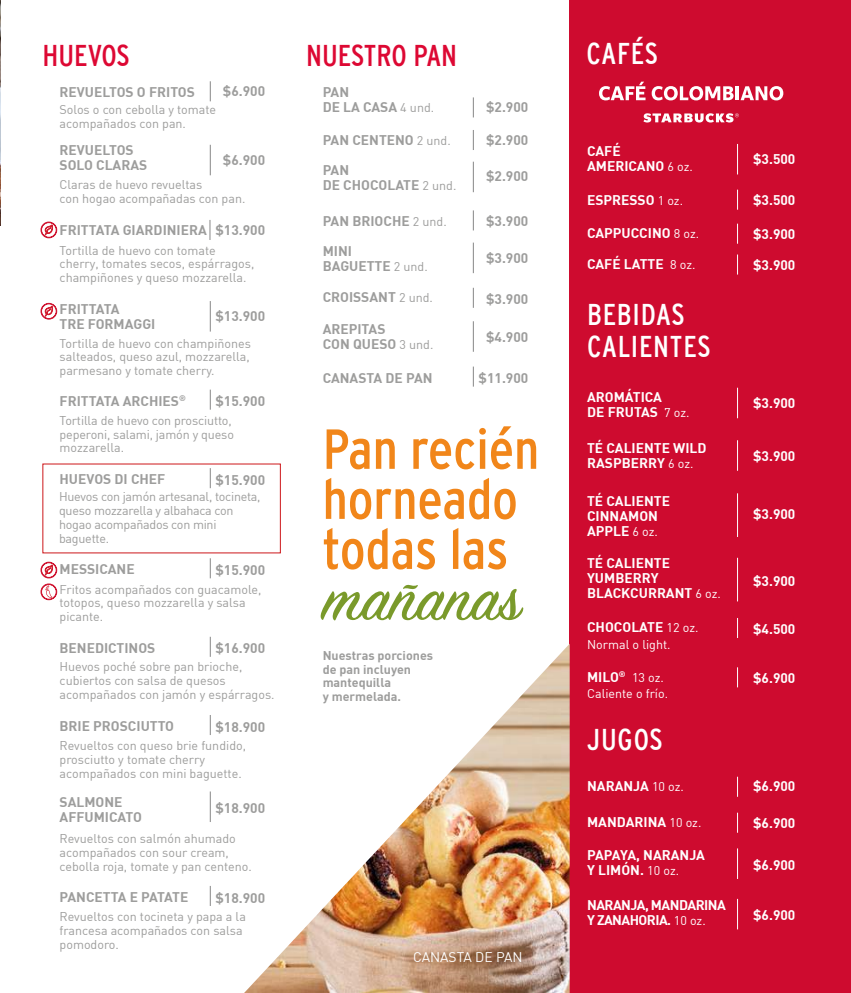
<style>
.page{position:relative;width:851px;height:993px;background:#fff}
.page>*{position:absolute;margin:0;border:0;box-sizing:border-box;transform-origin:0 0}
.t1{font:69.38px "Sign Painter House Script";color:#7a9a2b}
.t2{font:condensed 56.25px/50px "Interstate";color:#f1861a}
.t3{font:condensed 30px/31.2px "Interstate";letter-spacing:.025em;color:#fff}
.t4{font:condensed 30px "Interstate";color:#dd0833}
.t5{font:700 13.75px/15px "DIN";color:#9d9d9c}
.t6{font:700 13.75px/15px "DIN";color:#fff}
.t7{font:700 13.75px/15px "DIN";letter-spacing:-.04em;color:#fff}
.t8{font:700 13.75px "DIN";letter-spacing:-.025em;color:#9d9d9c}
.t9{font:13.75px "DIN";color:#fff}
.t10{font:12.5px/13.8px "DIN";color:#9d9d9c}
.t11{font:12.5px/13.8px "DIN";letter-spacing:-.02em;color:#9d9d9c}
.t12{font:700 12.5px/13.8px "DIN";color:#9d9d9c}
.t13{font:12.5px/16.2px "DIN";color:#fff}
.s1{font-weight:400;font-size:12.5px}
.s2{font-weight:700;font-size:13.75px}
</style>
<div class="page">
<div style="left:569px;top:0;width:281px;height:992px;background:#ce0b2f"></div>
<img style="left:0;top:0;width:1px;height:225px">
<svg style="left:210px;top:81px;width:1px;height:20px"></svg>
<svg style="left:473px;top:97px;width:1px;height:20px"></svg>
<svg style="left:473px;top:210px;width:1px;height:20px"></svg>
<svg style="left:473px;top:288px;width:1px;height:20px"></svg>
<svg style="left:473px;top:366px;width:1px;height:20px"></svg>
<svg style="left:473px;top:130px;width:1px;height:20px"></svg>
<svg style="left:737px;top:223px;width:1px;height:21px"></svg>
<svg style="left:737px;top:254px;width:1px;height:20px"></svg>
<svg style="left:737px;top:618px;width:1px;height:19px"></svg>
<svg style="left:737px;top:667px;width:1px;height:20px"></svg>
<svg style="left:737px;top:189px;width:1px;height:21px"></svg>
<svg style="left:210px;top:389px;width:1px;height:20px"></svg>
<svg style="left:210px;top:468px;width:1px;height:20px"></svg>
<svg style="left:210px;top:558px;width:1px;height:20px"></svg>
<svg style="left:210px;top:715px;width:1px;height:19px"></svg>
<svg style="left:210px;top:886px;width:1px;height:19px"></svg>
<svg style="left:210px;top:636px;width:1px;height:20px"></svg>
<svg style="left:210px;top:220px;width:1px;height:20px"></svg>
<hr style="left:210px;top:145px;width:1px;height:30px;background:#878787">
<hr style="left:473px;top:162px;width:1px;height:30px;background:#878787">
<hr style="left:473px;top:242px;width:1px;height:31px;background:#878787">
<hr style="left:737px;top:387px;width:1px;height:31px;background:#fff">
<hr style="left:737px;top:144px;width:1px;height:30px;background:#fff">
<hr style="left:737px;top:440px;width:1px;height:30px;background:#fff">
<hr style="left:737px;top:493px;width:1px;height:44px;background:#fff">
<hr style="left:737px;top:557px;width:1px;height:44px;background:#fff">
<hr style="left:473px;top:321px;width:1px;height:30px;background:#878787">
<hr style="left:210px;top:301px;width:1px;height:30px;background:#878787">
<hr style="left:210px;top:791px;width:1px;height:30px;background:#878787">
<img style="left:245px;top:644px;width:324px;height:348px">
<svg style="left:599px;top:82px;width:46px;height:18px"></svg>
<svg style="left:651px;top:86px;width:82px;height:14px"></svg>
<hr style="left:735px;top:86px;width:4px;height:14px;background:#fff">
<svg style="left:740px;top:86px;width:43px;height:14px"></svg>
<svg style="left:643px;top:113px;width:95px;height:9px"></svg>
<svg style="left:737px;top:776px;width:1px;height:20px"></svg>
<svg style="left:737px;top:812px;width:1px;height:20px"></svg>
<hr style="left:737px;top:848px;width:1px;height:30px;background:#fff">
<hr style="left:737px;top:898px;width:1px;height:31px;background:#fff">
<svg style="left:40px;top:221px;width:17px;height:18px"></svg>
<svg style="left:40px;top:302px;width:17px;height:18px"></svg>
<svg style="left:40px;top:561px;width:17px;height:39px"></svg>
<h3 class="t4" style="left:43px;top:39px;width:89px">HUEVOS</h3>
<h3 class="t4" style="left:306px;top:39px;width:152px">NUESTRO PAN</h3>
<h3 class="t3" style="left:586px;top:38px;width:73px">CAFÉS</h3>
<p class="t5" style="left:223px;top:84px;width:44px">$6.900</p>
<p class="t5" style="left:60px;top:85px;width:137px">REVUELTOS O FRITOS</p>
<p class="t5" style="left:322px;top:85px;width:113px">PAN<br>DE LA CASA <span class="s1">4 und.</span></p>
<p class="t10" style="left:60px;top:103px;width:158px">Solos o con cebolla y tomate acompañados con pan.</p>
<p class="t5" style="left:60px;top:143px;width:89px">REVUELTOS<br>SOLO CLARAS</p>
<p class="t5" style="left:223px;top:153px;width:44px">$6.900</p>
<p class="t10" style="left:60px;top:179px;width:187px">Claras de huevo revueltas<br>con hogao acompañadas con pan.</p>
<p class="t5" style="left:60px;top:223px;width:149px">FRITTATA GIARDINIERA</p>
<p class="t5" style="left:215px;top:223px;width:51px">$13.900</p>
<p class="t10" style="left:60px;top:244px;width:196px">Tortilla de huevo con tomate cherry, tomates secos, espárragos, champiñones y queso mozzarella.</p>
<p class="t5" style="left:322px;top:133px;width:130px">PAN CENTENO <span class="s1">2 und.</span></p>
<p class="t5" style="left:322px;top:163px;width:135px">PAN<br>DE CHOCOLATE <span class="s1">2 und.</span></p>
<p class="t5" style="left:322px;top:214px;width:126px">PAN BRIOCHE <span class="s1">2 und.</span></p>
<p class="t5" style="left:322px;top:244px;width:107px">MINI<br>BAGUETTE <span class="s1">2 und.</span></p>
<p class="t5" style="left:486px;top:100px;width:44px">$2.900</p>
<p class="t5" style="left:486px;top:133px;width:44px">$2.900</p>
<p class="t5" style="left:486px;top:169px;width:44px">$2.900</p>
<p class="t5" style="left:486px;top:214px;width:44px">$3.900</p>
<p class="t5" style="left:486px;top:251px;width:44px">$3.900</p>
<p class="t5" style="left:60px;top:302px;width:97px">FRITTATA<br>TRE FORMAGGI</p>
<p class="t5" style="left:215px;top:309px;width:51px">$13.900</p>
<p class="t10" style="left:60px;top:337px;width:193px;text-align:justify">Tortilla de huevo con champiñones salteados, queso azul, mozzarella, parmesano y tomate cherry.</p>
<p class="t10" style="left:60px;top:414px;width:176px">Tortilla de huevo con prosciutto, peperoni, salami, jamón y queso mozzarella.</p>
<p class="t11" style="left:59px;top:490px;width:203px">Huevos con jamón artesanal, tocineta, queso mozzarella y albahaca con hogao acompañados con mini baguette.</p>
<p class="t10" style="left:60px;top:582px;width:203px">Fritos acompañados con guacamole, totopos, queso mozzarella y salsa picante.</p>
<p class="t5" style="left:215px;top:394px;width:51px">$15.900</p>
<p class="t5" style="left:60px;top:393px;width:128px">FRITTATA ARCHIES<sup>®</sup></p>
<p class="t5" style="left:215px;top:472px;width:51px">$15.900</p>
<p class="t5" style="left:60px;top:472px;width:107px">HUEVOS DI CHEF</p>
<p class="t5" style="left:215px;top:562px;width:51px">$15.900</p>
<p class="t5" style="left:60px;top:562px;width:77px">MESSICANE</p>
<p class="t5" style="left:60px;top:640px;width:97px">BENEDICTINOS</p>
<p class="t5" style="left:215px;top:641px;width:51px">$16.900</p>
<p class="t10" style="left:60px;top:660px;width:216px">Huevos poché sobre pan brioche, cubiertos con salsa de quesos acompañados con jamón y espárragos.</p>
<p class="t5" style="left:60px;top:718px;width:116px">BRIE PROSCIUTTO</p>
<p class="t5" style="left:215px;top:719px;width:51px">$18.900</p>
<p class="t10" style="left:60px;top:739px;width:188px">Revueltos con queso brie fundido, prosciutto y tomate cherry acompañados con mini baguette.</p>
<p class="t5" style="left:60px;top:795px;width:84px">SALMONE<br>AFFUMICATO</p>
<p class="t5" style="left:215px;top:800px;width:51px">$18.900</p>
<p class="t10" style="left:60px;top:832px;width:194px">Revueltos con salmón ahumado acompañados con sour cream, cebolla roja, tomate y pan centeno.</p>
<p class="t8" style="left:60px;top:889px;width:130px">PANCETTA E PATATE</p>
<p class="t5" style="left:215px;top:890px;width:51px">$18.900</p>
<p class="t10" style="left:60px;top:910px;width:188px">Revueltos con tocineta y papa a la francesa acompañados con salsa pomodoro.</p>
<p class="t5" style="left:322px;top:290px;width:112px">CROISSANT <span class="s1">2 und.</span></p>
<p class="t5" style="left:322px;top:322px;width:112px">AREPITAS<br>CON QUESO <span class="s1">3 und.</span></p>
<p class="t5" style="left:322px;top:370px;width:111px">CANASTA DE PAN</p>
<p class="t5" style="left:486px;top:291px;width:44px">$3.900</p>
<p class="t5" style="left:486px;top:329px;width:44px">$4.900</p>
<p class="t5" style="left:478px;top:371px;width:51px">$11.900</p>
<h2 class="t2" style="left:322px;top:423px;width:218px">Pan recién horneado todas las</h2>
<h1 class="t1" style="left:322px;top:555px;width:199px">mañanas</h1>
<p class="t12" style="left:322px;top:648px;width:112px">Nuestras porciones de pan incluyen mantequilla<br>y mermelada.</p>
<p class="t9" style="left:413px;top:950px;width:111px">CANASTA DE PAN</p>
<p class="t6" style="left:587px;top:144px;width:107px">CAFÉ<br>AMERICANO <span class="s1">6 oz.</span></p>
<p class="t6" style="left:753px;top:152px;width:44px">$3.500</p>
<p class="t6" style="left:587px;top:193px;width:97px">ESPRESSO <span class="s1">1 oz.</span></p>
<p class="t6" style="left:753px;top:193px;width:44px">$3.500</p>
<p class="t6" style="left:587px;top:226px;width:114px">CAPPUCCINO <span class="s1">8 oz.</span></p>
<p class="t6" style="left:753px;top:227px;width:44px">$3.900</p>
<p class="t6" style="left:587px;top:257px;width:110px">CAFÉ LATTE <span class="s1">8 oz.</span></p>
<p class="t6" style="left:753px;top:258px;width:44px">$3.900</p>
<h3 class="t3" style="left:587px;top:299px;width:125px">BEBIDAS<br>CALIENTES</h3>
<p class="t6" style="left:587px;top:390px;width:104px">AROMÁTICA<br>DE FRUTAS <span class="s1">7 oz.</span></p>
<p class="t6" style="left:753px;top:396px;width:44px">$3.900</p>
<p class="t6" style="left:587px;top:441px;width:121px">TÉ CALIENTE WILD<br>RASPBERRY <span class="s1">6 oz.</span></p>
<p class="t6" style="left:753px;top:448px;width:44px">$3.900</p>
<p class="t6" style="left:587px;top:493px;width:84px">TÉ CALIENTE<br>CINNAMON<br>APPLE <span class="s1">6 oz.</span></p>
<p class="t6" style="left:753px;top:506px;width:44px">$3.900</p>
<p class="t6" style="left:587px;top:556px;width:135px">TÉ CALIENTE<br>YUMBERRY<br>BLACKCURRANT <span class="s1">6 oz.</span></p>
<p class="t6" style="left:587px;top:620px;width:113px">CHOCOLATE <span class="s1">12 oz.</span></p>
<p class="t13" style="left:587px;top:636px;width:85px">Normal o light.</p>
<p class="t6" style="left:753px;top:573px;width:44px">$3.900</p>
<p class="t6" style="left:753px;top:621px;width:44px">$4.500</p>
<p class="t13" style="left:587px;top:669px;width:82px"><span class="s2">MILO</span><sup>®</sup> 13 oz.<br>Caliente o frío.</p>
<p class="t6" style="left:753px;top:671px;width:44px">$6.900</p>
<h3 class="t3" style="left:587px;top:723px;width:77px">JUGOS</h3>
<p class="t6" style="left:587px;top:778px;width:98px">NARANJA <span class="s1">10 oz.</span></p>
<p class="t6" style="left:753px;top:779px;width:44px">$6.900</p>
<p class="t6" style="left:587px;top:815px;width:116px">MANDARINA <span class="s1">10 oz.</span></p>
<p class="t6" style="left:753px;top:815px;width:44px">$6.900</p>
<p class="t6" style="left:587px;top:847px;width:119px">PAPAYA, NARANJA<br>Y LIMÓN. <span class="s1">10 oz.</span></p>
<p class="t6" style="left:753px;top:857px;width:44px">$6.900</p>
<p class="t7" style="left:587px;top:897px;width:140px">NARANJA, MANDARINA<br>Y ZANAHORIA. <span class="s1">10 oz.</span></p>
<p class="t6" style="left:753px;top:907px;width:44px">$6.900</p>
</div>
